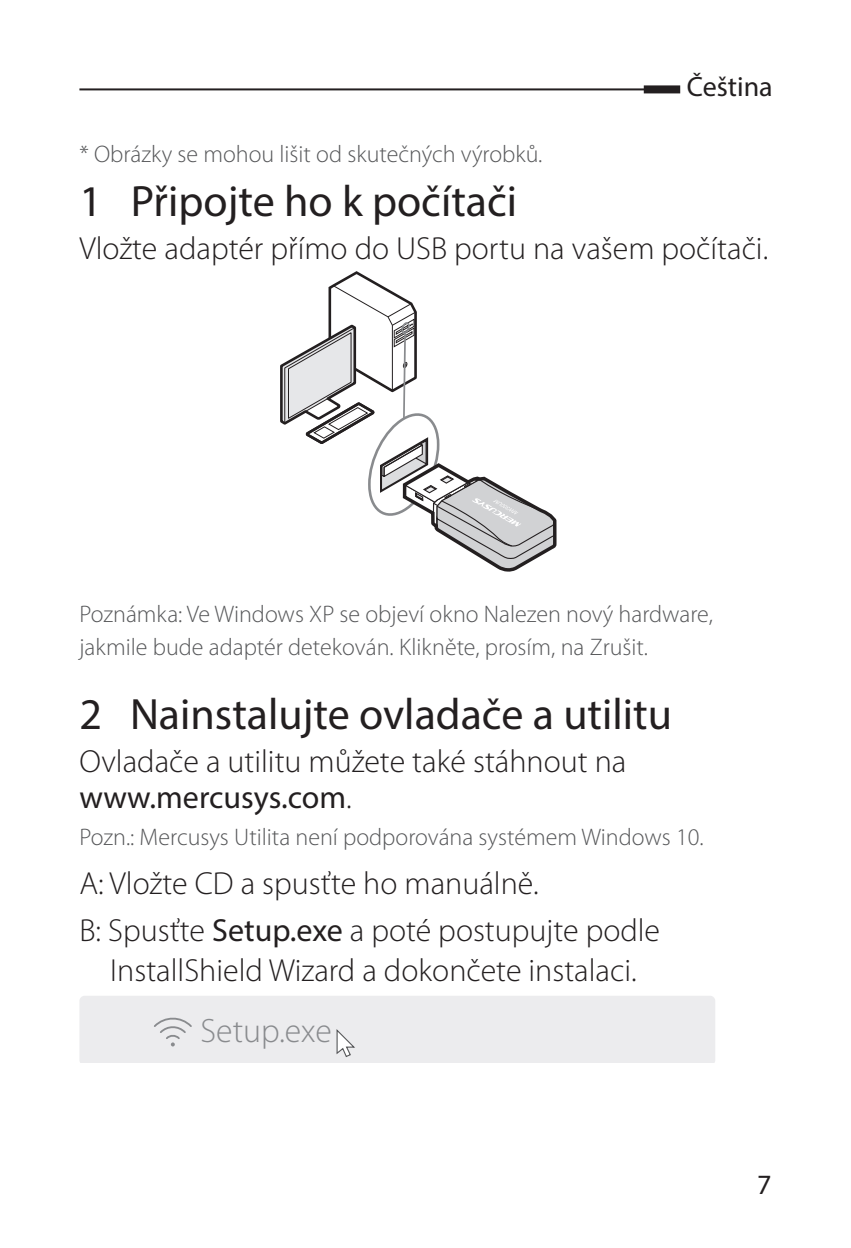
<style>
.page{position:relative;width:851px;height:1248px;background:#fff}
.page>*{position:absolute;margin:0;border:0;box-sizing:border-box;transform-origin:0 0}
.t1{font:44px "Myriad Pro";color:#231f20}
.t2{font:300 34px "Myriad Pro";color:#898b8e}
.t3{font:300 32px/36px "Myriad Pro";color:#231f20}
.t4{font:28px "Myriad Pro";color:#231f20}
.t5{font:300 24px/32.8px "Myriad Pro";color:#57585a}
.s1{font-weight:400}
</style>
<div class="page">
<hr style="left:79px;top:88px;width:579px;height:2px;background:#231f20">
<div style="left:643px;top:85px;width:37px;height:8px;background:#231f20"></div>
<svg style="left:280px;top:271px;width:277px;height:301px"></svg>
<div style="left:79px;top:996px;width:636px;height:66px;background:#ececee"></div>
<svg style="left:152px;top:1015px;width:41px;height:31px"></svg>
<svg style="left:335px;top:1028px;width:21px;height:29px"></svg>
<p class="t4" style="left:686px;top:69px;width:87px">Čeština</p>
<p class="t5" style="left:79px;top:138px;width:464px">* Obrázky se mohou lišit od skutečných výrobků.</p>
<h1 class="t1" style="left:79px;top:174px;width:439px">1 Připojte ho k počítači</h1>
<p class="t3" style="left:79px;top:231px;width:690px">Vložte adaptér přímo do USB portu na vašem počítači.</p>
<p class="t5" style="left:79px;top:598px;width:635px">Poznámka: Ve Windows XP se objeví okno Nalezen nový hardware, jakmile bude adaptér detekován. Klikněte, prosím, na Zrušit.</p>
<h1 class="t1" style="left:79px;top:687px;width:594px">2 Nainstalujte ovladače a utilitu</h1>
<p class="t3" style="left:79px;top:743px;width:548px">Ovladače a utilitu můžete také stáhnout na <span class="s1">www.mercusys.com</span>.</p>
<p class="t5" style="left:79px;top:821px;width:625px">Pozn.: Mercusys Utilita není podporována systémem Windows 10.</p>
<p class="t3" style="left:79px;top:860px;width:582px;line-height:46.8px">A: Vložte CD a spusťte ho manuálně.<br>B: Spusťte <span class="s1">Setup.exe</span> a poté postupujte podle</p>
<p class="t3" style="left:110px;top:953px;width:528px">InstallShield Wizard a dokončete instalaci.</p>
<p class="t2" style="left:200px;top:1011px;width:133px">Setup.exe</p>
<p class="t4" style="left:757px;top:1166px;width:16px">7</p>
</div>
